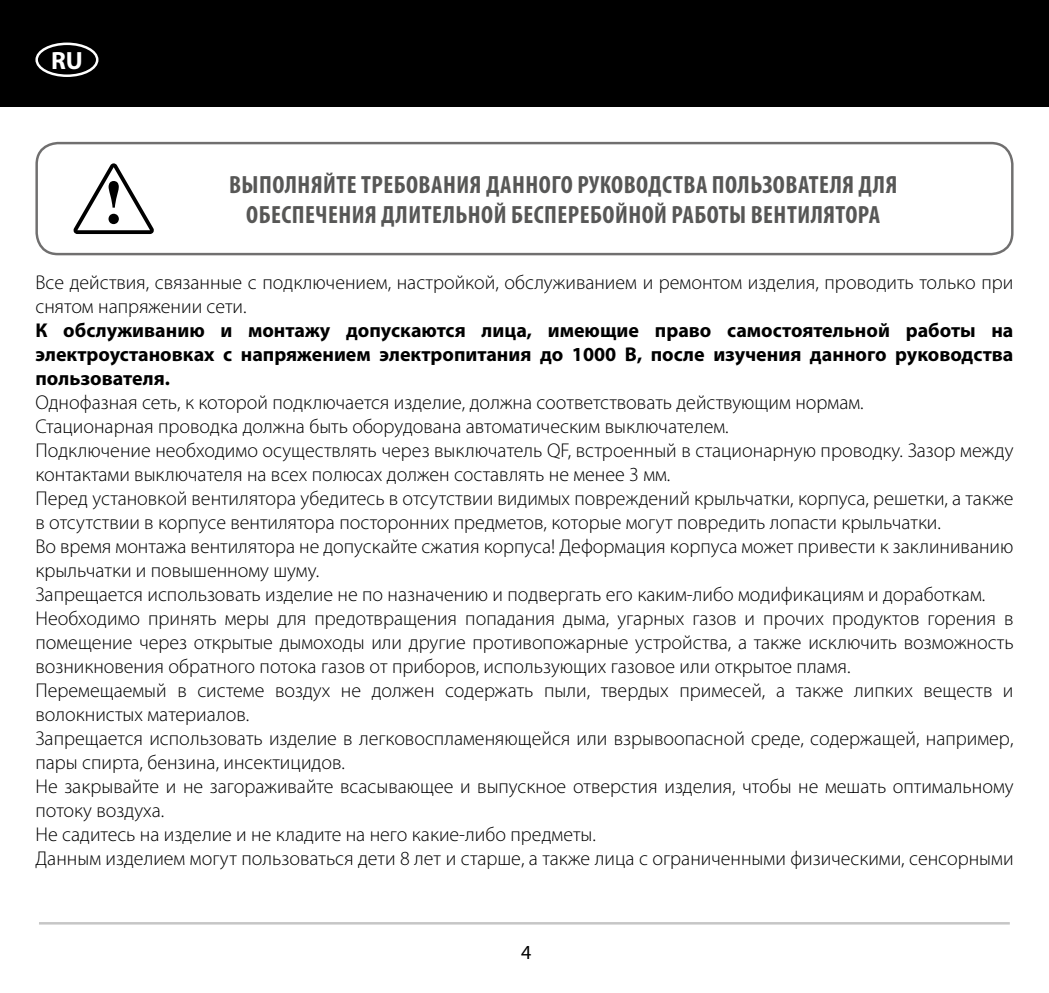
<style>
.page{position:relative;width:1049px;height:993px;background:#fff}
.page>*{position:absolute;margin:0;border:0;box-sizing:border-box;transform-origin:0 0}
.t1{font:700 condensed 25px/30px "Myriad Pro";letter-spacing:.02em;color:#575756;text-align:center}
.t2{font:700 25px "Myriad Pro";color:#fff}
.t3{font:300 20px/24px "Myriad Pro";color:#000}
.t4{font:700 20px/24px "Myriad Pro";color:#000;text-align:justify}
.t5{font:20px "Myriad Pro";color:#000}
</style>
<div class="page">
<div style="left:0;top:0;width:1049px;height:106px;background:#000"></div>
<hr style="left:39px;top:921px;width:971px;height:3px;background:#c6c6c6">
<div style="left:35px;top:43px;width:63px;height:34px;border:2px solid #fff;border-radius:50%"></div>
<div style="left:35px;top:142px;width:978px;height:113px;border:2px solid #706f6f;border-radius:21px"></div>
<svg style="left:73px;top:163px;width:81px;height:71px"></svg>
<p class="t2" style="left:51px;top:44px;width:33px">RU</p>
<p class="t1" style="left:229px;top:169px;width:670px">ВЫПОЛНЯЙТЕ ТРЕБОВАНИЯ ДАННОГО РУКОВОДСТВА ПОЛЬЗОВАТЕЛЯ ДЛЯ<br>ОБЕСПЕЧЕНИЯ ДЛИТЕЛЬНОЙ БЕСПЕРЕБОЙНОЙ РАБОТЫ ВЕНТИЛЯТОРА</p>
<p class="t3" style="left:35px;top:270px;width:979px">Все действия, связанные с подключением, настройкой, обслуживанием и ремонтом изделия, проводить только при снятом напряжении сети.</p>
<p class="t4" style="left:35px;top:317px;width:979px">К обслуживанию и монтажу допускаются лица, имеющие право самостоятельной работы на электроустановках с напряжением электропитания до 1000 В, после изучения данного руководства пользователя.</p>
<p class="t3" style="left:35px;top:390px;width:980px">Однофазная сеть, к которой подключается изделие, должна соответствовать действующим нормам.<br>Стационарная проводка должна быть оборудована автоматическим выключателем.<br>Подключение необходимо осуществлять через выключатель QF, встроенный в стационарную проводку. Зазор между контактами выключателя на всех полюсах должен составлять не менее 3 мм.<br>Перед установкой вентилятора убедитесь в отсутствии видимых повреждений крыльчатки, корпуса, решетки, а также в отсутствии в корпусе вентилятора посторонних предметов, которые могут повредить лопасти крыльчатки.<br>Во время монтажа вентилятора не допускайте сжатия корпуса! Деформация корпуса может привести к заклиниванию крыльчатки и повышенному шуму.<br>Запрещается использовать изделие не по назначению и подвергать его каким-либо модификациям и доработкам.<br>Необходимо принять меры для предотвращения попадания дыма, угарных газов и прочих продуктов горения в помещение через открытые дымоходы или другие противопожарные устройства, а также исключить возможность возникновения обратного потока газов от приборов, использующих газовое или открытое пламя.<br>Перемещаемый в системе воздух не должен содержать пыли, твердых примесей, а также липких веществ и волокнистых материалов.<br>Запрещается использовать изделие в легковоспламеняющейся или взрывоопасной среде, содержащей, например, пары спирта, бензина, инсектицидов.<br>Не закрывайте и не загораживайте всасывающее и выпускное отверстия изделия, чтобы не мешать оптимальному потоку воздуха.<br>Не садитесь на изделие и не кладите на него какие-либо предметы.<br>Данным изделием могут пользоваться дети 8 лет и старше, а также лица с ограниченными физическими, сенсорными</p>
<p class="t5" style="left:521px;top:939px;width:12px">4</p>
</div>
